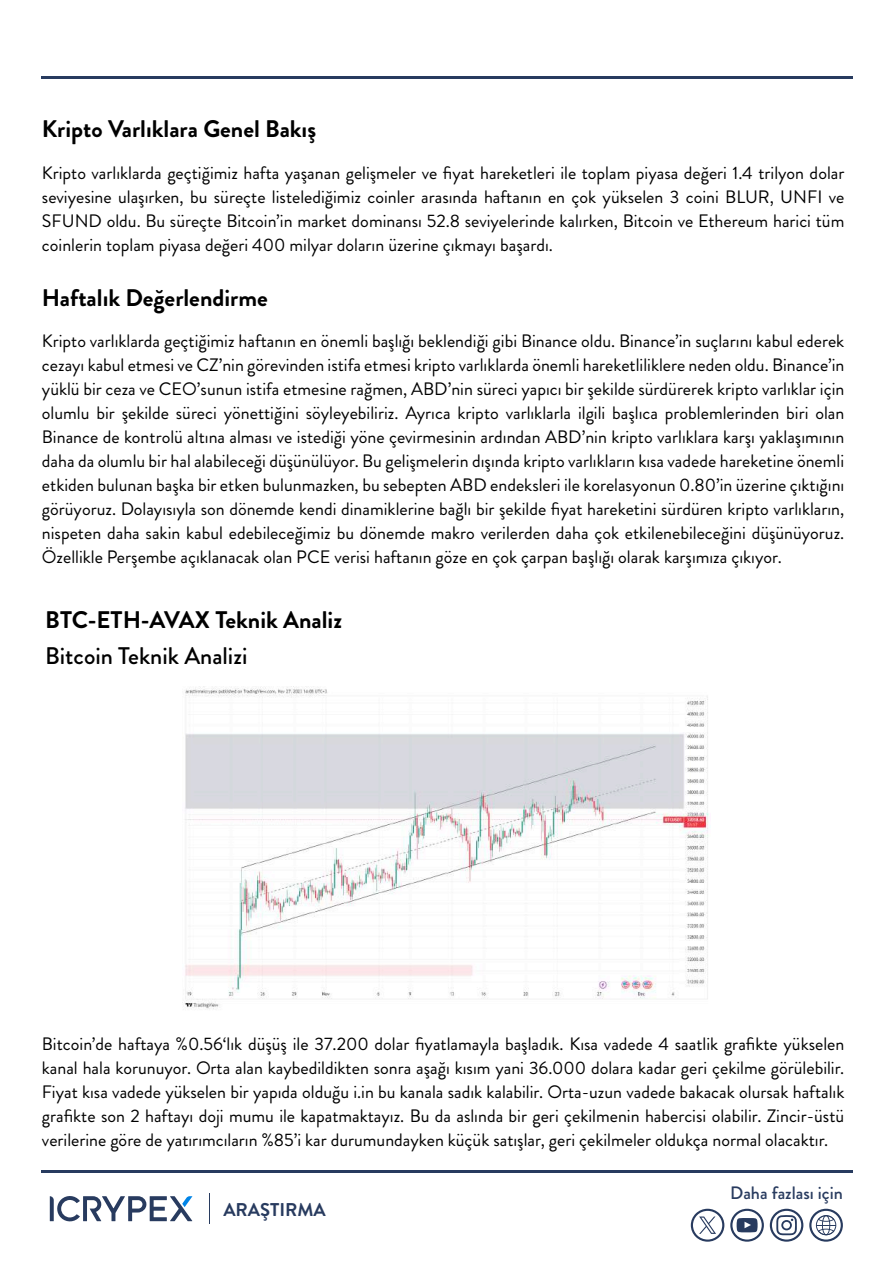
<style>
.page{position:relative;width:893px;height:1263px;background:#fff}
.page>*{position:absolute;margin:0;border:0;box-sizing:border-box;transform-origin:0 0}
.t1{font:700 24px "Brandon Grotesque";color:#000}
.t2{font:500 24px "Brandon Grotesque";color:#000}
.t3{font:700 18.45px "Brandon Grotesque";color:#283b5f}
.t4{font:18px/24px "Brandon Grotesque";color:#000;text-align:justify}
.t5{font:500 18px "Brandon Grotesque";color:#283b5f}
</style>
<div class="page">
<hr style="left:41px;top:1170px;width:811px;height:2px;background:#283b5f">
<hr style="left:41px;top:76px;width:811px;height:2px;background:#283b5f">
<svg style="left:50px;top:1196px;width:142px;height:26px"></svg>
<hr style="left:209px;top:1193px;width:1px;height:31px;background:#283b5f">
<svg style="left:809px;top:1209px;width:34px;height:33px"></svg>
<svg style="left:770px;top:1209px;width:33px;height:33px"></svg>
<svg style="left:730px;top:1209px;width:34px;height:33px"></svg>
<svg style="left:691px;top:1209px;width:33px;height:33px"></svg>
<img style="left:184px;top:687px;width:525px;height:322px">
<h1 class="t1" style="left:42px;top:112px;width:276px">Kripto Varlıklara Genel Bakış</h1>
<p class="t4" style="left:42px;top:161px;width:804px">Kripto varlıklarda geçtiğimiz hafta yaşanan gelişmeler ve fiyat hareketleri ile toplam piyasa değeri 1.4 trilyon dolar seviyesine ulaşırken, bu süreçte listelediğimiz coinler arasında haftanın en çok yükselen 3 coini BLUR, UNFI ve SFUND oldu. Bu süreçte Bitcoin’in market dominansı 52.8 seviyelerinde kalırken, Bitcoin ve Ethereum harici tüm coinlerin toplam piyasa değeri 400 milyar doların üzerine çıkmayı başardı.</p>
<h1 class="t1" style="left:42px;top:281px;width:227px">Haftalık Değerlendirme</h1>
<p class="t4" style="left:42px;top:329px;width:804px">Kripto varlıklarda geçtiğimiz haftanın en önemli başlığı beklendiği gibi Binance oldu. Binance’in suçlarını kabul ederek cezayı kabul etmesi ve CZ’nin görevinden istifa etmesi kripto varlıklarda önemli hareketliliklere neden oldu. Binance’in yüklü bir ceza ve CEO’sunun istifa etmesine rağmen, ABD’nin süreci yapıcı bir şekilde sürdürerek kripto varlıklar için olumlu bir şekilde süreci yönettiğini söyleyebiliriz. Ayrıca kripto varlıklarla ilgili başlıca problemlerinden biri olan Binance de kontrolü altına alması ve istediği yöne çevirmesinin ardından ABD’nin kripto varlıklara karşı yaklaşımının daha da olumlu bir hal alabileceği düşünülüyor. Bu gelişmelerin dışında kripto varlıkların kısa vadede hareketine önemli etkiden bulunan başka bir etken bulunmazken, bu sebepten ABD endeksleri ile korelasyonun 0.80’in üzerine çıktığını görüyoruz. Dolayısıyla son dönemde kendi dinamiklerine bağlı bir şekilde fiyat hareketini sürdüren kripto varlıkların, nispeten daha sakin kabul edebileceğimiz bu dönemde makro verilerden daha çok etkilenebileceğini düşünüyoruz.<br>Özellikle Perşembe açıklanacak olan PCE verisi haftanın göze en çok çarpan başlığı olarak karşımıza çıkıyor.</p>
<h1 class="t1" style="left:45px;top:603px;width:298px">BTC-ETH-AVAX Teknik Analiz</h1>
<h1 class="t2" style="left:45px;top:639px;width:204px">Bitcoin Teknik Analizi</h1>
<p class="t4" style="left:42px;top:1032px;width:804px">Bitcoin’de haftaya %0.56‘lık düşüş ile 37.200 dolar fiyatlamayla başladık. Kısa vadede 4 saatlik grafikte yükselen kanal hala korunuyor. Orta alan kaybedildikten sonra aşağı kısım yani 36.000 dolara kadar geri çekilme görülebilir.<br>Fiyat kısa vadede yükselen bir yapıda olduğu i.in bu kanala sadık kalabilir. Orta-uzun vadede bakacak olursak haftalık grafikte son 2 haftayı doji mumu ile kapatmaktayız. Bu da aslında bir geri çekilmenin habercisi olabilir. Zincir-üstü verilerine göre de yatırımcıların %85’i kar durumundayken küçük satışlar, geri çekilmeler oldukça normal olacaktır.</p>
<p class="t3" style="left:223px;top:1197px;width:104px">ARAŞTIRMA</p>
<p class="t5" style="left:730px;top:1181px;width:114px">Daha fazlası için</p>
</div>
